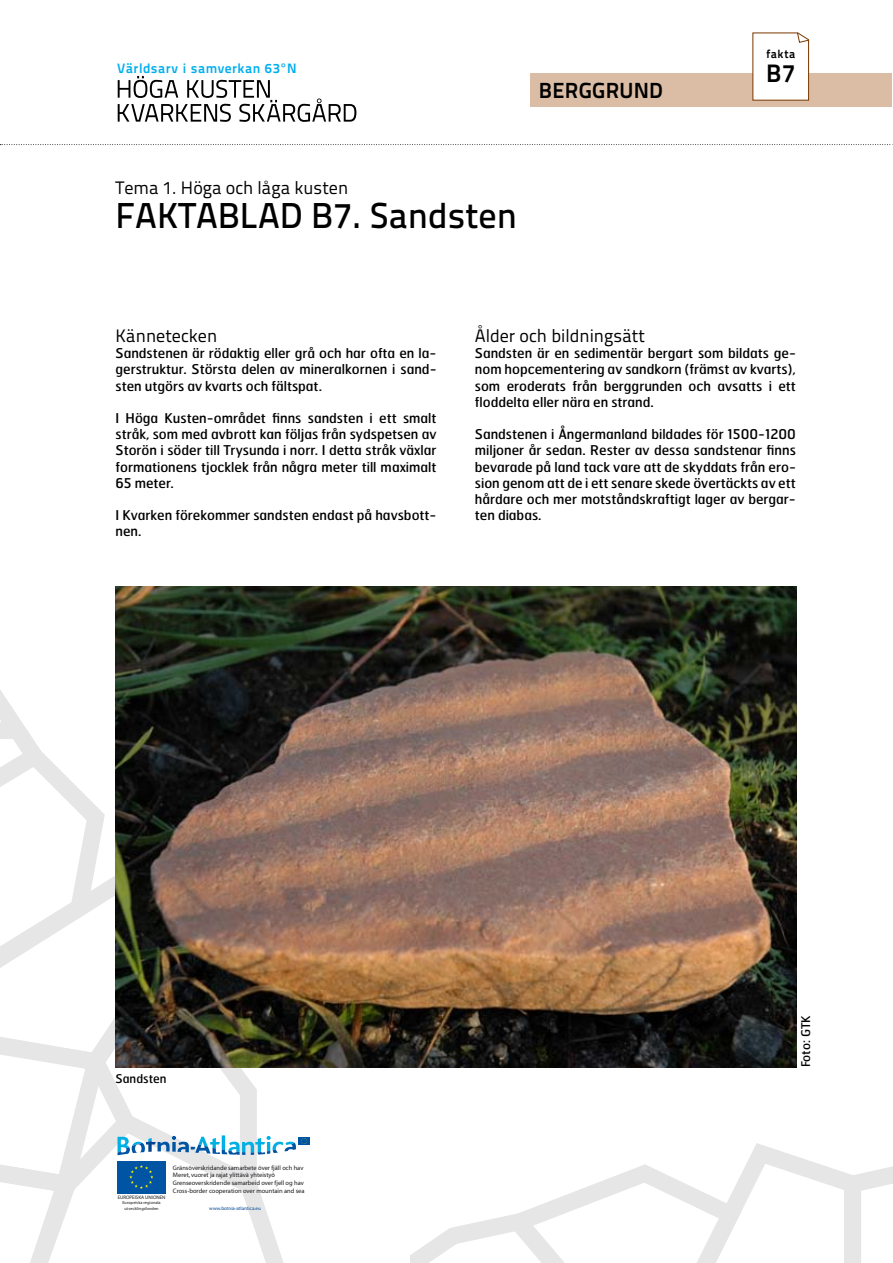
<style>
.page{position:relative;width:893px;height:1263px;background:#fff}
.page>*{position:absolute;margin:0;border:0;box-sizing:border-box;transform-origin:0 0}
.t1{font:36px "Titillium Text 14 L 600 wt";color:#000}
.t2{font:25.2px "Titillium Text 14 L 800 wt";color:#000}
.t3{font:21.9px "Titillium Text 14 L 800 wt";letter-spacing:.015em;color:#000}
.t4{font:18px "Titillium Text 14 L 400 wt";color:#000}
.t5{font:13.65px "Titillium Text 14 L 800 wt";letter-spacing:.04em;color:#00aeef}
.t6{font:13.5px/16.2px "Hermes";color:#000;text-align:justify}
.t7{font:12px "Hermes";color:#000}
.t8{font:11.7px "Titillium Text 14 L 800 wt";letter-spacing:.05em;color:#000}
.t9{font:6.45px/7.8px "Myriad";color:#1a171b}
.t10{font:4.95px "Myriad Pro";color:#004492}
.t11{font:4.95px "Myriad";color:#1a171b}
.t12{font:4.35px/5.1px "Myriad";letter-spacing:.01em;color:#1a171b;text-align:center}
</style>
<div class="page">
<svg style="left:410px;top:1143px;width:483px;height:120px"></svg>
<img style="left:116px;top:586px;width:680px;height:481px">
<svg style="left:0;top:144px;width:893px;height:1px"></svg>
<svg style="left:118px;top:76px;width:238px;height:46px"></svg>
<div style="left:530px;top:73px;width:361px;height:34px;background:#dbbda5"></div>
<svg style="left:752px;top:32px;width:58px;height:69px"></svg>
<svg style="left:0;top:623px;width:363px;height:640px"></svg>
<p class="t5" style="left:117px;top:60px;width:181px">Världsarv i samverkan 63°N</p>
<h3 class="t3" style="left:539px;top:77px;width:126px">BERGGRUND</h3>
<h3 class="t4" style="left:116px;top:176px;width:234px">Tema 1. Höga och låga kusten</h3>
<h1 class="t1" style="left:116px;top:194px;width:403px">FAKTABLAD B7. Sandsten</h1>
<p class="t8" style="left:766px;top:47px;width:30px">fakta</p>
<h2 class="t2" style="left:766px;top:57px;width:31px">B7</h2>
<h3 class="t4" style="left:116px;top:325px;width:103px">Kännetecken</h3>
<p class="t6" style="left:116px;top:345px;width:323px">Sandstenen är rödaktig eller grå och har ofta en la&shy;gerstruktur. Största delen av mineralkornen i sand&shy;sten utgörs av kvarts och fältspat.</p>
<p class="t6" style="left:116px;top:410px;width:323px">I Höga Kusten-området finns sandsten i ett smalt stråk, som med avbrott kan följas från sydspetsen av Storön i söder till Trysunda i norr. I detta stråk växlar formationens tjocklek från några meter till maximalt 65 meter.</p>
<p class="t6" style="left:116px;top:507px;width:322px">I Kvarken förekommer sandsten endast på havsbott&shy;nen.</p>
<h3 class="t4" style="left:475px;top:325px;width:172px">Ålder och bildningsätt</h3>
<p class="t6" style="left:475px;top:345px;width:323px">Sandsten är en sedimentär bergart som bildats ge&shy;nom hopcementering av sandkorn (främst av kvarts), som eroderats från berggrunden och avsatts i ett floddelta eller nära en strand.</p>
<p class="t6" style="left:475px;top:426px;width:323px">Sandstenen i Ångermanland bildades för 1500-1200 miljoner år sedan. Rester av dessa sandstenar finns bevarade på land tack vare att de skyddats från ero&shy;sion genom att de i ett senare skede övertäckts av ett hårdare och mer motståndskraftigt lager av bergar&shy;ten diabas.</p>
<p class="t7" style="left:116px;top:1071px;width:53px">Sandsten</p>
<p class="t11" style="left:118px;top:1195px;width:49px">EUROPEISKA UNIONEN</p>
<p class="t12" style="left:122px;top:1200px;width:40px">Europeiska regionala utvecklingsfonden</p>
<p class="t9" style="left:173px;top:1164px;width:133px">Gränsöverskridande samarbete över fjäll och hav Meret, vuoret ja rajat ylittävä yhteistyö Grenseoverskridende samarbeid over fjell og hav Cross-border cooperation over mountain and sea</p>
<p class="t10" style="left:209px;top:1205px;width:53px">www.botnia-atlantica.eu</p>
<p class="t7" style="left:799px;top:1067px;width:54px;rotate:-90deg">Foto: GTK</p>
</div>
